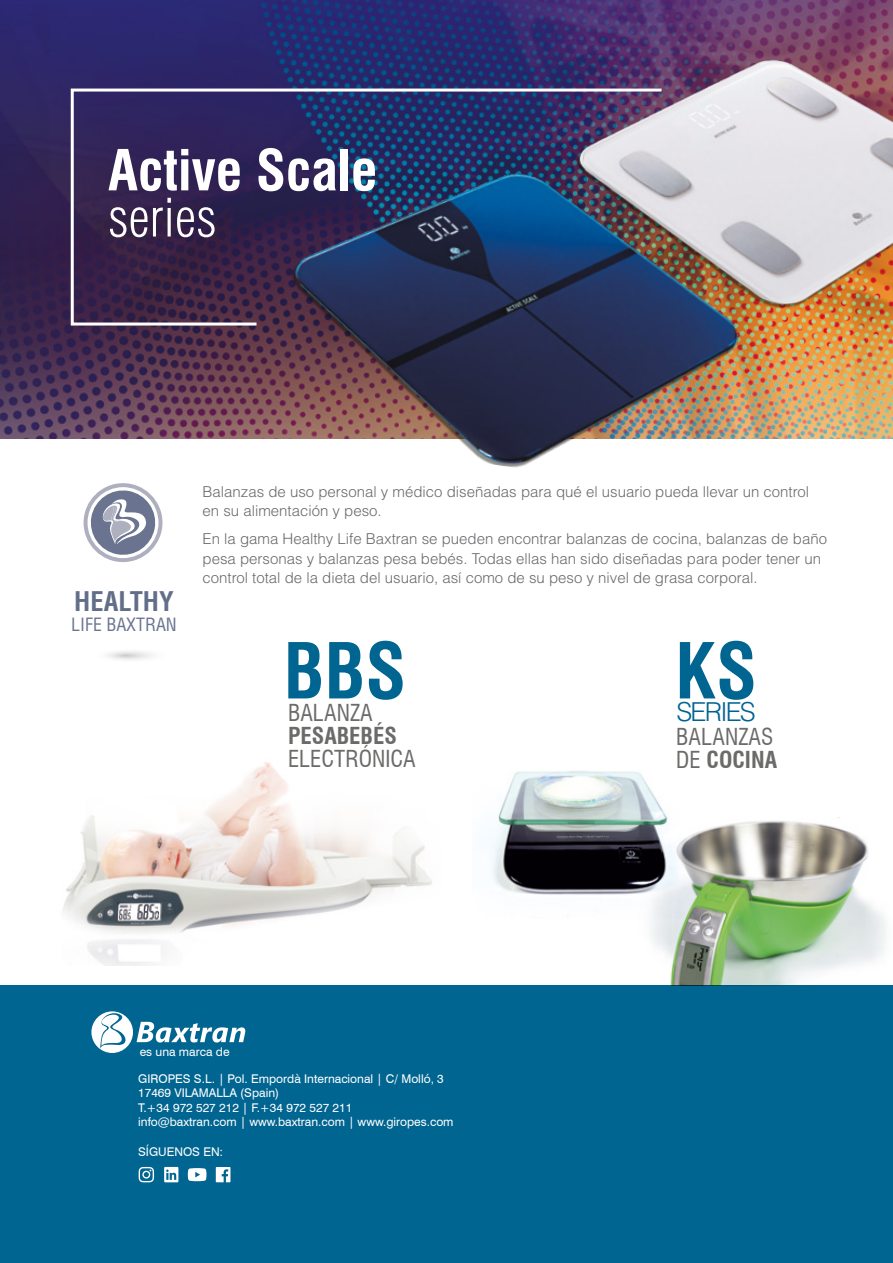
<style>
.page{position:relative;width:893px;height:1263px;background:#fff}
.page>*{position:absolute;margin:0;border:0;box-sizing:border-box;transform-origin:0 0}
.NOMS_BALANCES_A{font:700 condensed 75px "Swiss 721 BT";color:#006591}
.t1{font:700 condensed 55.05px "Swiss 721 BT";color:#fff}
.TITULAR_PEQ{font:300 condensed 51.9px "Swiss 721 BT";letter-spacing:-.005em;color:#fff}
.t2{font:700 condensed 26.4px "Helvetica LT Std";color:#626e88}
.TITULAR_PEQ-2{font:300 26.1px "Helvetica LT Std";letter-spacing:-.07em;color:#006293}
.TITULAR_PEQ-3{font:condensed 22.8px "Swiss 721 BT";color:#6b6b6a}
.TITULAR_PEQ-4{font:700 condensed 22.8px "Swiss 721 BT";color:#6b6b6a}
.t3{font:condensed 17.85px "Helvetica LT Std";color:#6a7490}
.t4{font:300 15px/19.5px "Helvetica LT Std";color:#6a686d}
.t5{font:12px "Swiss 721 BT";color:#fff}
.s1{font-weight:400}
</style>
<div class="page">
<div style="left:0;top:986px;width:893px;height:277px;background:#006591"></div>
<svg style="left:91px;top:1011px;width:154px;height:42px"></svg>
<img style="left:0;top:0;width:893px;height:438px">
<img style="left:250px;top:59px;width:539px;height:409px">
<img style="left:533px;top:0;width:360px;height:339px">
<svg style="left:69px;top:87px;width:595px;height:240px;background:#333561"></svg>
<img style="left:491px;top:770px;width:177px;height:125px">
<img style="left:634px;top:818px;width:259px;height:168px">
<img style="left:63px;top:762px;width:369px;height:203px">
<svg style="left:84px;top:483px;width:78px;height:79px"></svg>
<svg style="left:164px;top:1167px;width:14px;height:15px"></svg>
<svg style="left:188px;top:1168px;width:18px;height:13px"></svg>
<svg style="left:139px;top:1167px;width:15px;height:15px"></svg>
<svg style="left:216px;top:1167px;width:14px;height:15px"></svg>
<p class="t1" style="left:108px;top:137px;width:271px">Active Scale</p>
<p class="TITULAR_PEQ" style="left:108px;top:186px;width:110px">series</p>
<h3 class="t2" style="left:74px;top:584px;width:101px">HEALTHY</h3>
<p class="t3" style="left:71px;top:614px;width:107px">LIFE BAXTRAN</p>
<p class="t4" style="left:202px;top:482px;width:608px">Balanzas de uso personal y médico diseñadas para qué el usuario pueda llevar un control en su alimentación y peso.</p>
<p class="t4" style="left:202px;top:529px;width:626px">En la gama Healthy Life Baxtran se pueden encontrar balanzas de cocina, balanzas de baño pesa personas y balanzas pesa bebés. Todas ellas han sido diseñadas para poder tener un control total de la dieta del usuario, así como de su peso y nivel de grasa corporal.</p>
<p class="NOMS_BALANCES_A" style="left:283px;top:626px;width:124px">BBS</p>
<p class="TITULAR_PEQ-3" style="left:288px;top:699px;width:86px">BALANZA</p>
<p class="TITULAR_PEQ-4" style="left:288px;top:722px;width:110px">PESABEBÉS</p>
<p class="TITULAR_PEQ-3" style="left:288px;top:745px;width:129px">ELECTRÓNICA</p>
<p class="NOMS_BALANCES_A" style="left:675px;top:626px;width:84px">KS</p>
<p class="TITULAR_PEQ-2" style="left:676px;top:695px;width:81px">SERIES</p>
<p class="TITULAR_PEQ-3" style="left:676px;top:723px;width:98px">BALANZAS</p>
<p class="TITULAR_PEQ-4" style="left:676px;top:745px;width:102px"><span class="s1">DE</span> COCINA</p>
<p class="t5" style="left:140px;top:1045px;width:91px">es una marca de</p>
<p class="t5" style="left:138px;top:1071px;width:307px">GIROPES S.L. | Pol. Empordà Internacional | C/ Molló, 3</p>
<p class="t5" style="left:138px;top:1086px;width:143px">17469 VILAMALLA (Spain)</p>
<p class="t5" style="left:138px;top:1100px;width:216px">T.+34 972 527 212 | F.+34 972 527 211</p>
<p class="t5" style="left:138px;top:1115px;width:317px">info@baxtran.com | www.baxtran.com | www.giropes.com</p>
<p class="t5" style="left:138px;top:1144px;width:86px">SÍGUENOS EN:</p>
</div>
